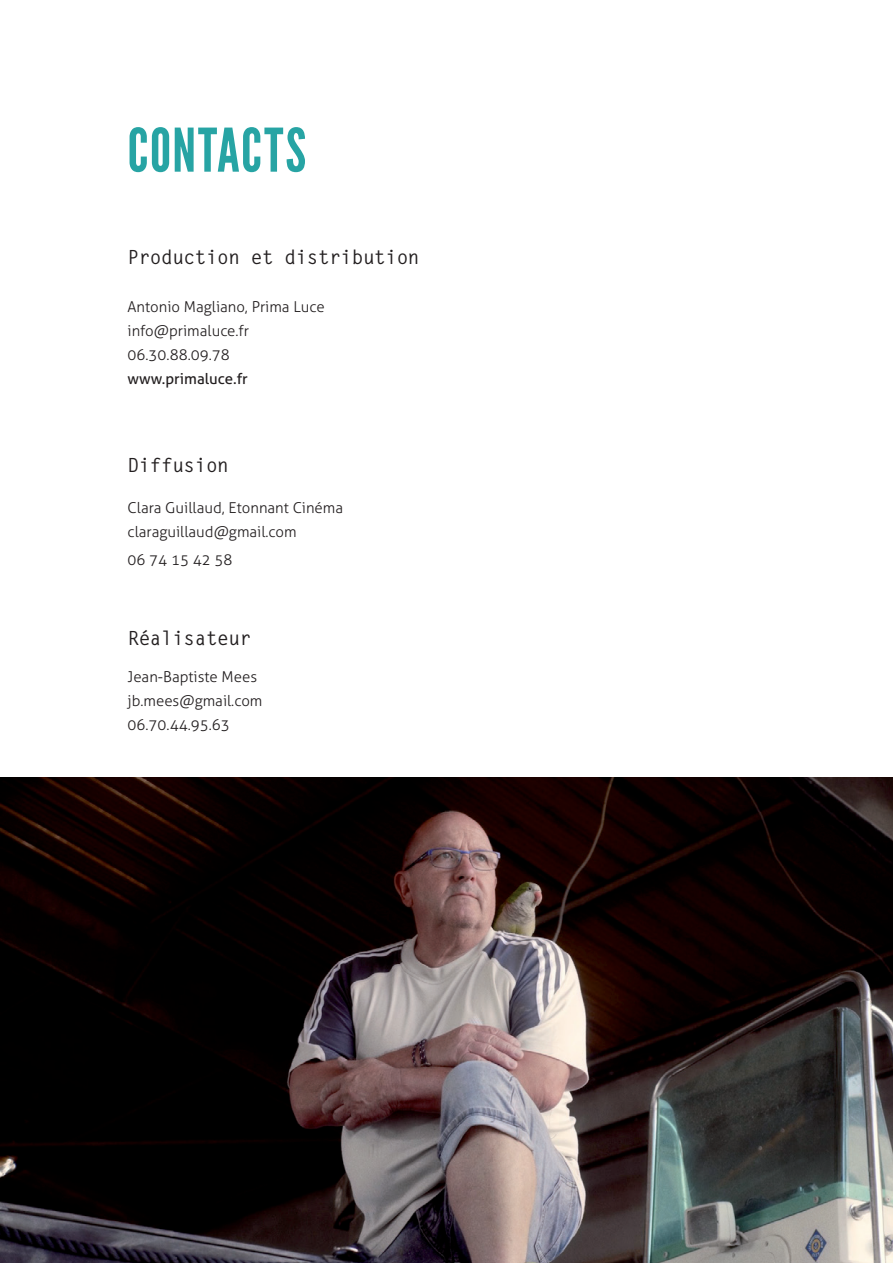
<style>
.page{position:relative;width:893px;height:1263px;background:#fff}
.page>*{position:absolute;margin:0;border:0;box-sizing:border-box;transform-origin:0 0}
.t1{font:60px "League Gothic";letter-spacing:.025em;color:#27a4a4}
.t2{font:700 19.5px "Letter Gothic Std";letter-spacing:-.025em;color:#231f20}
.t3{font:300 15px/24px "Aller";color:#231f20}
.t4{font:15px "Aller";color:#231f20}
</style>
<div class="page">
<img style="left:0;top:778px;width:893px;height:485px">
<h1 class="t1" style="left:128px;top:115px;width:180px">CONTACTS</h1>
<h2 class="t2" style="left:128px;top:245px;width:294px">Production et distribution</h2>
<p class="t3" style="left:128px;top:294px;width:199px">Antonio Magliano, Prima Luce info@primaluce.fr<br>06.30.88.09.78</p>
<p class="t4" style="left:128px;top:369px;width:122px">www.primaluce.fr</p>
<h2 class="t2" style="left:128px;top:452px;width:103px">Diffusion</h2>
<p class="t3" style="left:128px;top:495px;width:217px">Clara Guillaud, Etonnant Cinéma claraguillaud@gmail.com</p>
<p class="t3" style="left:128px;top:547px;width:106px">06 74 15 42 58</p>
<h2 class="t2" style="left:128px;top:626px;width:125px">Réalisateur</h2>
<p class="t3" style="left:128px;top:665px;width:136px">Jean-Baptiste Mees jb.mees@gmail.com<br>06.70.44.95.63</p>
</div>
